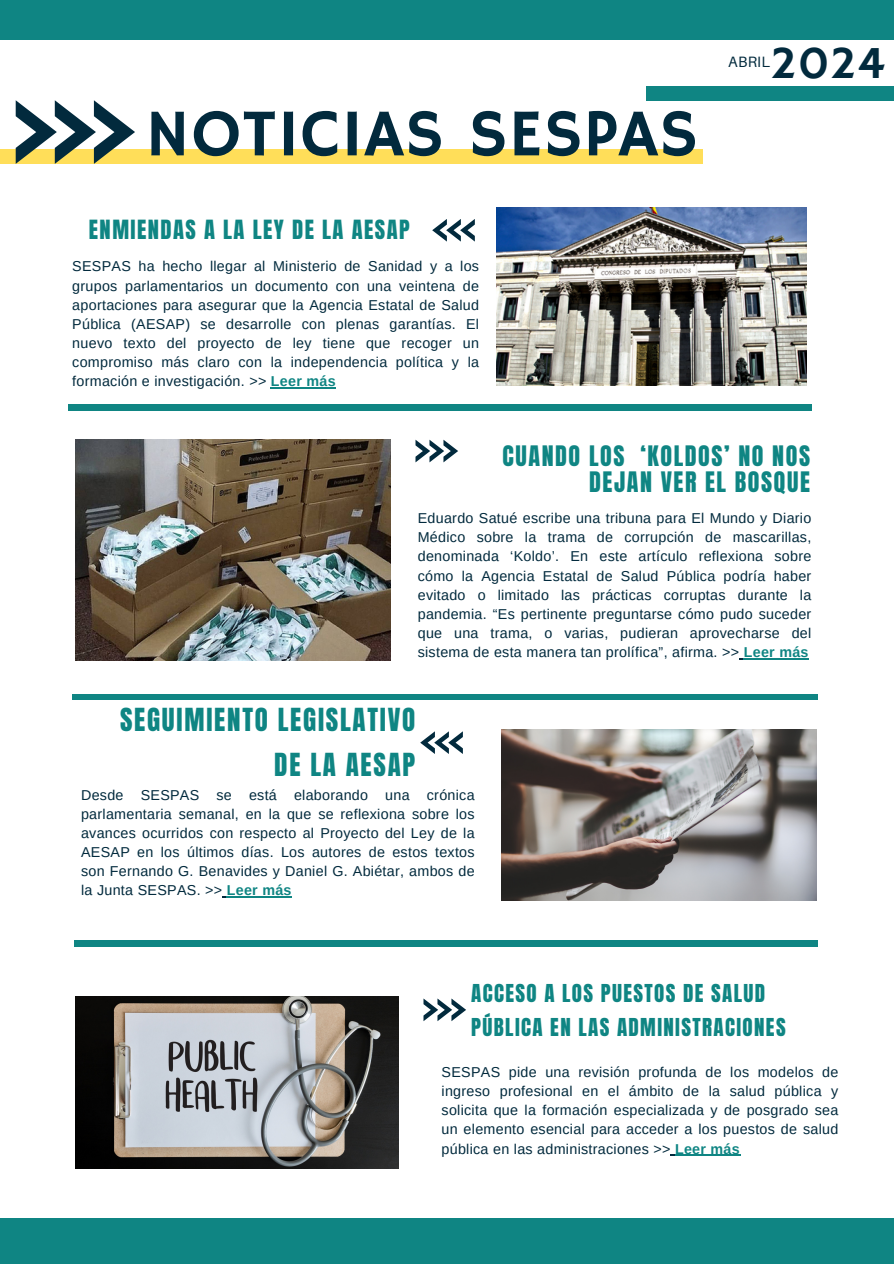
<style>
.page{position:relative;width:894px;height:1264px;background:#fff}
.page>*{position:absolute;margin:0;border:0;box-sizing:border-box;transform-origin:0 0}
.t1{font:67.2px "Hammersmith One";letter-spacing:.015em;color:#022a3d}
.t2{font:46.65px "Hammersmith One";color:#022a3d}
.t3{font:27px/45px "Anton";letter-spacing:.065em;color:#0f8583;text-align:right}
.t4{font:24px/25.8px "Anton";letter-spacing:.065em;color:#0f8583;text-align:right}
.t5{font:22.5px "Anton";letter-spacing:.065em;color:#0f8583}
.t6{font:21px/34.8px "Anton";letter-spacing:.065em;color:#0f8583}
.t7{font:15px "Aileron";letter-spacing:.015em;color:#022a3d}
.t8{font:14.25px/19.2px "Arimo";letter-spacing:.02em;color:#022a3d;text-align:justify}
.s1{font-weight:700;color:#0f8583}
</style>
<div class="page">
<div style="left:0;top:149px;width:702px;height:15px;background:#ffde59"></div>
<div style="left:645px;top:86px;width:248px;height:14px;background:#0f8583"></div>
<div style="left:0;top:0;width:893px;height:39px;background:#0f8583"></div>
<div style="left:0;top:1217px;width:893px;height:46px;background:#0f8583"></div>
<img style="left:496px;top:208px;width:310px;height:177px">
<svg style="left:423px;top:998px;width:43px;height:23px"></svg>
<img style="left:75px;top:996px;width:323px;height:172px">
<img style="left:501px;top:729px;width:315px;height:171px">
<svg style="left:420px;top:731px;width:43px;height:23px"></svg>
<div style="left:72px;top:694px;width:745px;height:6px;background:#0f8583"></div>
<div style="left:74px;top:940px;width:743px;height:6px;background:#0f8583"></div>
<img style="left:75px;top:439px;width:315px;height:221px">
<svg style="left:432px;top:219px;width:42px;height:22px"></svg>
<div style="left:68px;top:404px;width:743px;height:6px;background:#0f8583"></div>
<svg style="left:16px;top:100px;width:119px;height:64px"></svg>
<svg style="left:415px;top:439px;width:43px;height:23px"></svg>
<hr style="left:271px;top:387px;width:65px;height:1px;background:#0f8583">
<hr style="left:674px;top:1154px;width:66px;height:1px;background:#0f8583">
<hr style="left:227px;top:896px;width:65px;height:1px;background:#0f8583">
<hr style="left:743px;top:658px;width:65px;height:1px;background:#0f8583">
<p class="t1" style="left:145px;top:95px;width:554px">NOTICIAS SESPAS</p>
<p class="t5" style="left:89px;top:213px;width:322px">ENMIENDAS A LA LEY DE LA AESAP</p>
<h4 class="t8" style="left:72px;top:257px;width:408px">SESPAS ha hecho llegar al Ministerio de Sanidad y a los grupos parlamentarios un documento con una veintena de aportaciones para asegurar que la Agencia Estatal de Salud Pública (AESAP) se desarrolle con plenas garantías. El nuevo texto del proyecto de ley tiene que recoger un compromiso más claro con la independencia política y la formación e investigación. &gt;&gt; <span class="s1">Leer más</span></h4>
<p class="t2" style="left:769px;top:35px;width:116px">2024</p>
<p class="t7" style="left:728px;top:52px;width:43px">ABRIL</p>
<p class="t4" style="left:502px;top:443px;width:309px">CUANDO LOS ‘KOLDOS’ NO NOS<br>DEJAN VER EL BOSQUE</p>
<h3 class="t8" style="left:417px;top:508px;width:395px">Eduardo Satué escribe una tribuna para El Mundo y Diario Médico sobre la trama de corrupción de mascarillas, denominada ‘Koldo’. En este artículo reflexiona sobre cómo la Agencia Estatal de Salud Pública podría haber evitado o limitado las prácticas corruptas durante la pandemia. “Es pertinente preguntarse cómo pudo suceder que una trama, o varias, pudieran aprovecharse del sistema de esta manera tan prolífica”, afirma. &gt;&gt; <span class="s1">Leer más</span></h3>
<p class="t3" style="left:120px;top:697px;width:297px">SEGUIMIENTO LEGISLATIVO<br>DE LA AESAP</p>
<h4 class="t8" style="left:81px;top:785px;width:395px">Desde SESPAS se está elaborando una crónica parlamentaria semanal, en la que se reflexiona sobre los avances ocurridos con respecto al Proyecto del Ley de la AESAP en los últimos días. Los autores de estos textos son Fernando G. Benavides y Daniel G. Abiétar, ambos de la Junta SESPAS. &gt;&gt; <span class="s1">Leer más</span></h4>
<p class="t6" style="left:471px;top:975px;width:316px">ACCESO A LOS PUESTOS DE SALUD<br>PÚBLICA EN LAS ADMINISTRACIONES</p>
<p class="t8" style="left:441px;top:1062px;width:398px">SESPAS pide una revisión profunda de los modelos de ingreso profesional en el ámbito de la salud pública y solicita que la formación especializada y de posgrado sea un elemento esencial para acceder a los puestos de salud pública en las administraciones &gt;&gt; <span class="s1">Leer más</span></p>
</div>
